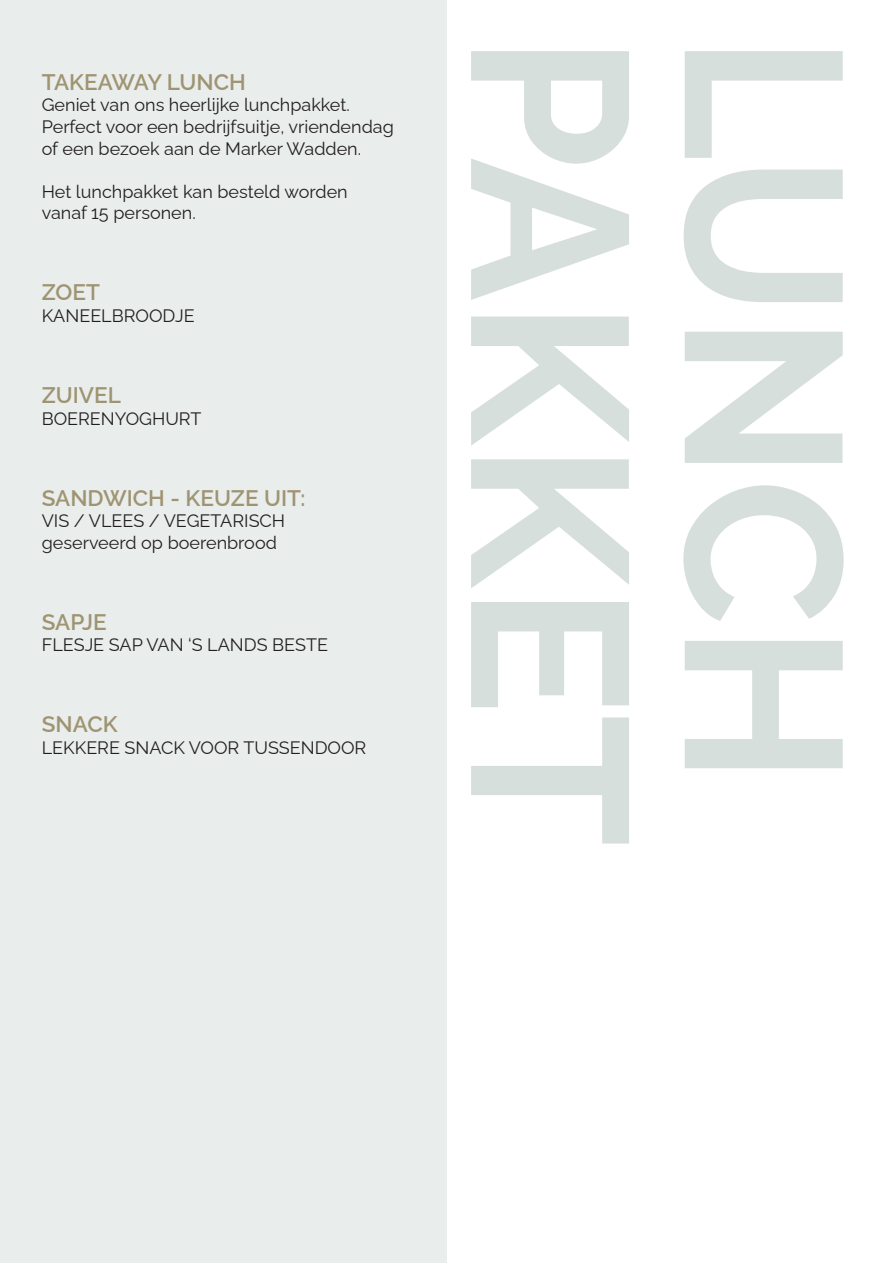
<style>
.page{position:relative;width:893px;height:1263px;background:#fff}
.page>*{position:absolute;margin:0;border:0;box-sizing:border-box;transform-origin:0 0}
.t1{font:700 222.45px "Raleway";color:#d7dfdd;scale:.96 1}
.t2{font:600 22.5px "Raleway";color:#9f9472}
.t3{font:18px/21.6px "Raleway";color:#231f20}
</style>
<div class="page">
<div style="left:0;top:0;width:447px;height:1263px;background:#e9edec"></div>
<p class="t2" style="left:42px;top:64px;width:206px">TAKEAWAY LUNCH</p>
<p class="t3" style="left:42px;top:92px;width:354px">Geniet van ons heerlijke lunchpakket.<br>Perfect voor een bedrijfsuitje, vriendendag of een bezoek aan de Marker Wadden.</p>
<p class="t3" style="left:42px;top:179px;width:308px">Het lunchpakket kan besteld worden vanaf 15 personen.</p>
<p class="t2" style="left:42px;top:274px;width:60px">ZOET</p>
<p class="t3" style="left:42px;top:303px;width:154px">KANEELBROODJE</p>
<p class="t2" style="left:42px;top:377px;width:81px">ZUIVEL</p>
<p class="t3" style="left:42px;top:405px;width:161px">BOERENYOGHURT</p>
<p class="t2" style="left:42px;top:480px;width:265px">SANDWICH - KEUZE UIT:</p>
<p class="t3" style="left:42px;top:508px;width:245px">VIS / VLEES / VEGETARISCH geserveerd op boerenbrood</p>
<p class="t2" style="left:42px;top:604px;width:67px">SAPJE</p>
<p class="t3" style="left:42px;top:632px;width:288px">FLESJE SAP VAN ‘S LANDS BESTE</p>
<p class="t2" style="left:42px;top:706px;width:77px">SNACK</p>
<p class="t3" style="left:42px;top:735px;width:326px">LEKKERE SNACK VOOR TUSSENDOOR</p>
<h1 class="t1" style="left:727px;top:35px;width:846px;rotate:90deg">PAKKET</h1>
<h1 class="t1" style="left:941px;top:35px;width:781px;rotate:90deg">LUNCH</h1>
</div>
